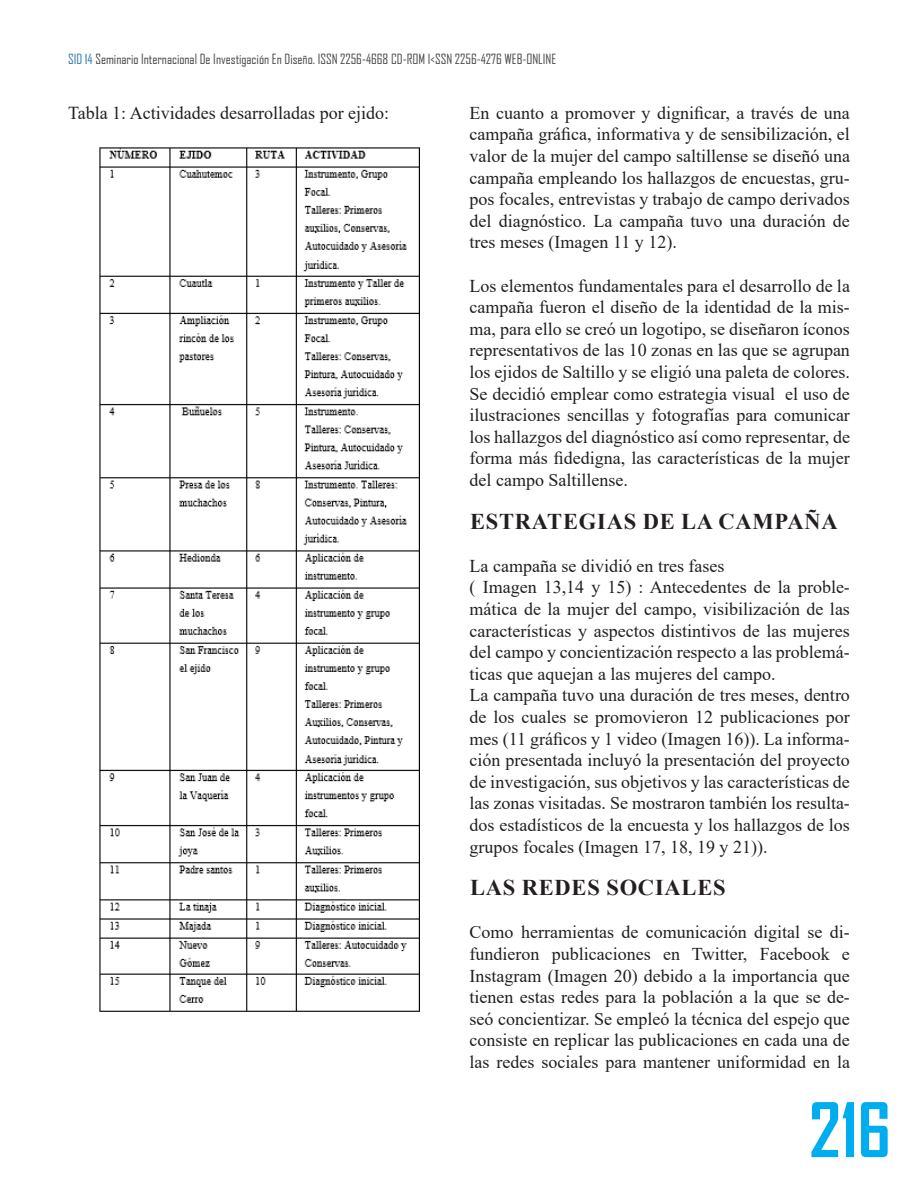
<style>
.page{position:relative;width:918px;height:1188px;background:#fff}
.page>*{position:absolute;margin:0;border:0;box-sizing:border-box;transform-origin:0 0}
.t1{font:700 72px "Agency FB";color:#00aeef}
.Titulos_ponencia{font:700 22.5px "Times New Roman";letter-spacing:.035em;color:#231f20}
.Contenido{font:18.3px "Times New Roman";color:#231f20}
.Contenido-2{font:18px/21.6px "Times New Roman";color:#231f20;text-align:justify}
.t2{font:13.5px "Agency FB";color:#494a4b}
.s1{color:#2d76ac}
</style>
<div class="page">
<img style="left:99px;top:147px;width:321px;height:865px">
<p class="t2" style="left:68px;top:50px;width:490px"><span class="s1">SID 14</span> Seminario Internacional De Investigación En Diseño. ISSN 2256-4668 CD-ROM I&lt;SSN 2256-4276 WEB-ONLINE</p>
<p class="Contenido" style="left:68px;top:100px;width:323px">Tabla 1: Actividades desarrolladas por ejido:</p>
<p class="Contenido-2" style="left:470px;top:101px;width:382px">En cuanto a promover y dignificar, a través de una campaña gráfica, informativa y de sensibilización, el valor de la mujer del campo saltillense se diseñó una campaña empleando los hallazgos de encuestas, gru&shy;pos focales, entrevistas y trabajo de campo derivados del diagnóstico. La campaña tuvo una duración de tres meses (Imagen 11 y 12).</p>
<p class="Contenido-2" style="left:470px;top:274px;width:382px">Los elementos fundamentales para el desarrollo de la campaña fueron el diseño de la identidad de la mis&shy;ma, para ello se creó un logotipo, se diseñaron íconos representativos de las 10 zonas en las que se agrupan los ejidos de Saltillo y se eligió una paleta de colores.<br>Se decidió emplear como estrategia visual el uso de ilustraciones sencillas y fotografías para comunicar los hallazgos del diagnóstico así como representar, de forma más fidedigna, las características de la mujer del campo Saltillense.</p>
<p class="Titulos_ponencia" style="left:470px;top:505px;width:369px">ESTRATEGIAS DE LA CAMPAÑA</p>
<p class="Contenido-2" style="left:470px;top:554px;width:256px">La campaña se dividió en tres fases</p>
<p class="Contenido-2" style="left:470px;top:576px;width:382px">( Imagen 13,14 y 15) : Antecedentes de la proble&shy;mática de la mujer del campo, visibilización de las características y aspectos distintivos de las mujeres del campo y concientización respecto a las problemá&shy;ticas que aquejan a las mujeres del campo.</p>
<p class="Contenido-2" style="left:470px;top:684px;width:382px">La campaña tuvo una duración de tres meses, dentro de los cuales se promovieron 12 publicaciones por mes (11 gráficos y 1 video (Imagen 16)). La informa&shy;ción presentada incluyó la presentación del proyecto de investigación, sus objetivos y las características de las zonas visitadas. Se mostraron también los resulta&shy;dos estadísticos de la encuesta y los hallazgos de los grupos focales (Imagen 17, 18, 19 y 21)).</p>
<p class="Titulos_ponencia" style="left:470px;top:871px;width:257px">LAS REDES SOCIALES</p>
<p class="Contenido-2" style="left:470px;top:921px;width:382px">Como herramientas de comunicación digital se di&shy;fundieron publicaciones en Twitter, Facebook e Instagram (Imagen 20) debido a la importancia que tienen estas redes para la población a la que se de&shy;seó concientizar. Se empleó la técnica del espejo que consiste en replicar las publicaciones en cada una de las redes sociales para mantener uniformidad en la</p>
<h1 class="t1" style="left:809px;top:1085px;width:83px">216</h1>
</div>
